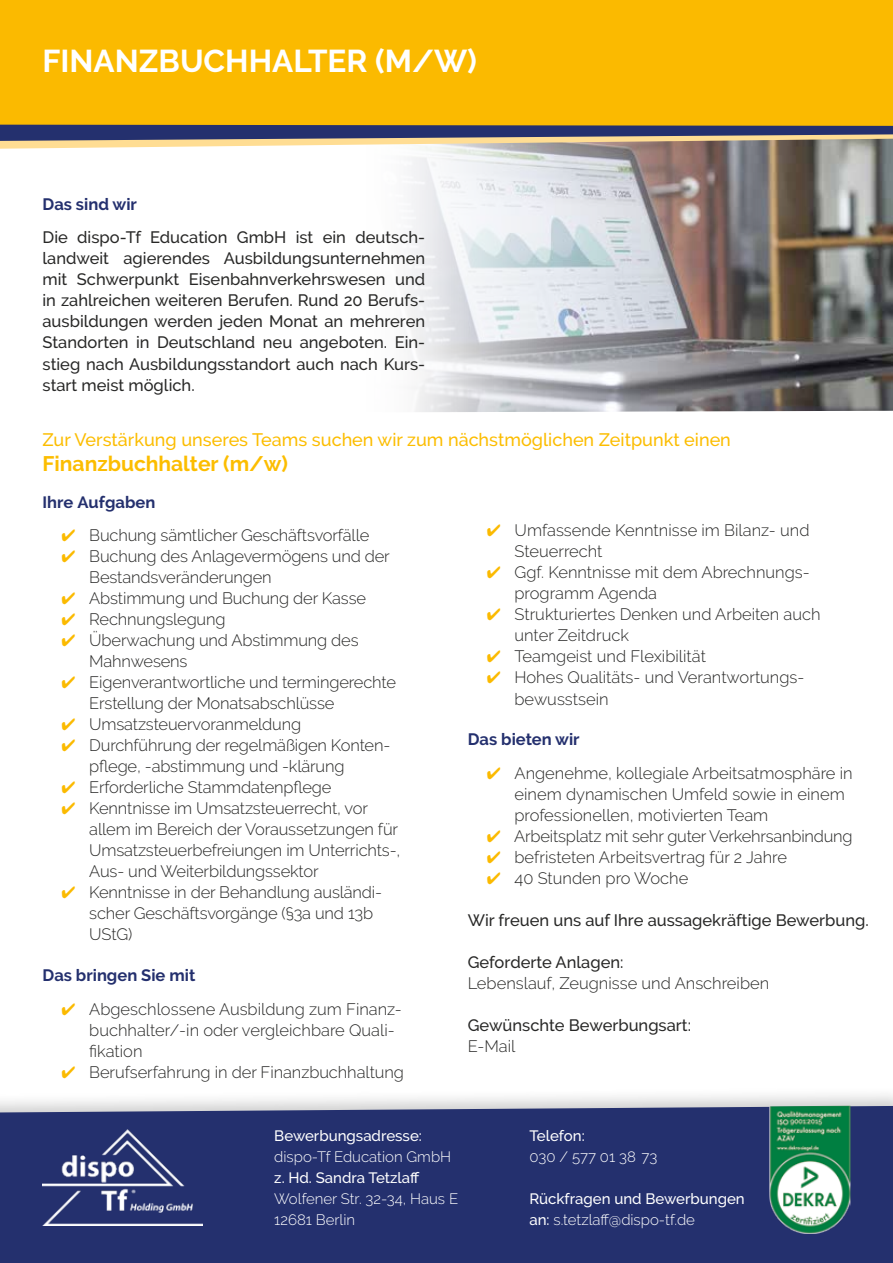
<style>
.page{position:relative;width:893px;height:1263px;background:#fff}
.page>*{position:absolute;margin:0;border:0;box-sizing:border-box;transform-origin:0 0}
.t1{font:700 31.5px "Raleway";color:#fff}
.t2{font:700 21px "Raleway";color:#fcbd00}
.t3{font:500 18px "Raleway";color:#fcbd00}
.t4{font:300 16.5px/21px "Raleway";letter-spacing:-.01em;color:#282827}
.t5{font:500 16.5px/21px "Raleway";color:#282827;text-align:justify}
.t6{font:700 16.5px "Raleway";color:#24306e}
.t7{font:500 15px/21px "Raleway";color:#fff}
.t8{font:300 15px/21px "Raleway";color:#fff}
.s1{color:#fbba00}
.s2{font-weight:300}
</style>
<div class="page">
<img style="left:407px;top:149px;width:486px;height:263px">
<div style="left:0;top:0;width:893px;height:136px;background:#fbba00"></div>
<div style="left:0;top:1085px;width:893px;height:178px;background:#000;opacity:.2"></div>
<div style="left:0;top:1106px;width:893px;height:157px;background:#24306e"></div>
<img style="left:43px;top:1129px;width:160px;height:97px">
<svg style="left:0;top:125px;width:893px;height:24px;background:#7c7781"></svg>
<img style="left:769px;top:1106px;width:81px;height:128px">
<h1 class="t1" style="left:43px;top:43px;width:436px">FINANZBUCHHALTER (M/W)</h1>
<p class="t6" style="left:43px;top:194px;width:96px">Das sind wir</p>
<p class="t5" style="left:43px;top:227px;width:384px">Die dispo-Tf Education GmbH ist ein deutsch&shy;landweit agierendes Ausbildungsunternehmen mit Schwerpunkt Eisenbahnverkehrswesen und in zahlreichen weiteren Berufen. Rund 20 Berufs&shy;ausbildungen werden jeden Monat an mehreren Standorten in Deutschland neu angeboten. Ein&shy;stieg nach Ausbildungsstandort auch nach Kurs&shy;start meist möglich.</p>
<p class="t3" style="left:43px;top:430px;width:690px">Zur Verstärkung unseres Teams suchen wir zum nächstmöglichen Zeitpunkt einen</p>
<p class="t2" style="left:43px;top:451px;width:247px">Finanzbuchhalter (m/w)</p>
<p class="t6" style="left:43px;top:493px;width:114px">Ihre Aufgaben</p>
<p class="t4" style="left:62px;top:525px;width:309px"><span class="s1">✔</span> Buchung sämtlicher Geschäftsvorfälle</p>
<p class="t4" style="left:89px;top:546px;width:302px;text-indent:-28px"><span class="s1">✔</span> Buchung des Anlagevermögens und der<br>Bestandsveränderungen</p>
<p class="t4" style="left:62px;top:588px;width:306px"><span class="s1">✔</span> Abstimmung und Buchung der Kasse</p>
<p class="t4" style="left:62px;top:609px;width:165px"><span class="s1">✔</span> Rechnungslegung</p>
<p class="t4" style="left:89px;top:630px;width:271px;text-indent:-28px"><span class="s1">✔</span> Überwachung und Abstimmung des<br>Mahnwesens</p>
<p class="t4" style="left:89px;top:672px;width:308px;text-indent:-28px"><span class="s1">✔</span> Eigenverantwortliche und termingerechte<br>Erstellung der Monatsabschlüsse</p>
<p class="t4" style="left:62px;top:714px;width:241px"><span class="s1">✔</span> Umsatzsteuervoranmeldung</p>
<p class="t4" style="left:89px;top:735px;width:303px;text-indent:-28px"><span class="s1">✔</span> Durchführung der regelmäßigen Konten&shy;pflege, -abstimmung und -klärung</p>
<p class="t4" style="left:62px;top:777px;width:271px"><span class="s1">✔</span> Erforderliche Stammdatenpflege</p>
<p class="t4" style="left:89px;top:798px;width:313px;text-indent:-28px"><span class="s1">✔</span> Kenntnisse im Umsatzsteuerrecht, vor allem im Bereich der Voraussetzungen für Umsatzsteuerbefreiungen im Unterrichts-, Aus- und Weiterbildungssektor</p>
<p class="t4" style="left:89px;top:882px;width:294px;text-indent:-28px"><span class="s1">✔</span> Kenntnisse in der Behandlung ausländi&shy;scher Geschäftsvorgänge (§3a und 13b<br>UStG)</p>
<p class="t6" style="left:43px;top:966px;width:154px">Das bringen Sie mit</p>
<p class="t4" style="left:89px;top:998px;width:314px;text-indent:-28px"><span class="s1">✔</span> ✓Abgeschlossene Ausbildung zum Finanz&shy;buchhalter/-in oder vergleichbare Quali&shy;fikation</p>
<p class="t4" style="left:62px;top:1061px;width:344px"><span class="s1">✔</span> ✓Berufserfahrung in der Finanzbuchhaltung</p>
<p class="t4" style="left:514px;top:520px;width:296px;text-indent:-28px"><span class="s1">✔</span> ✓Umfassende Kenntnisse im Bilanz- und<br>Steuerrecht</p>
<p class="t4" style="left:514px;top:562px;width:297px;text-indent:-28px"><span class="s1">✔</span> ✓Ggf. Kenntnisse mit dem Abrechnungs&shy;programm Agenda</p>
<p class="t4" style="left:514px;top:604px;width:308px;text-indent:-28px"><span class="s1">✔</span> ✓Strukturiertes Denken und Arbeiten auch unter Zeitdruck</p>
<p class="t4" style="left:487px;top:646px;width:221px"><span class="s1">✔</span> ✓Teamgeist und Flexibilität</p>
<p class="t4" style="left:514px;top:667px;width:291px;text-indent:-28px"><span class="s1">✔</span> ✓Hohes Qualitäts- und Verantwortungs&shy;bewusstsein</p>
<p class="t6" style="left:468px;top:730px;width:113px">Das bieten wir</p>
<p class="t4" style="left:514px;top:763px;width:340px;text-indent:-28px"><span class="s1">✔</span> ✓Angenehme, kollegiale Arbeitsatmosphäre in einem dynamischen Umfeld sowie in einem professionellen, motivierten Team</p>
<p class="t4" style="left:487px;top:826px;width:367px"><span class="s1">✔</span> ✓Arbeitsplatz mit sehr guter Verkehrsanbindung</p>
<p class="t4" style="left:487px;top:847px;width:302px"><span class="s1">✔</span> ✓befristeten Arbeitsvertrag für 2 Jahre</p>
<p class="t4" style="left:487px;top:868px;width:203px"><span class="s1">✔</span> 40 Stunden pro Woche</p>
<p class="t5" style="left:468px;top:910px;width:403px">Wir freuen uns auf Ihre aussagekräftige Bewerbung.</p>
<p class="t5" style="left:468px;top:952px;width:157px">Geforderte Anlagen:</p>
<p class="t4" style="left:468px;top:973px;width:303px">Lebenslauf, Zeugnisse und Anschreiben</p>
<p class="t5" style="left:468px;top:1015px;width:225px">Gewünschte Bewerbungsart:</p>
<p class="t4" style="left:468px;top:1036px;width:49px">E-Mail</p>
<p class="t7" style="left:274px;top:1125px;width:149px">Bewerbungsadresse:</p>
<p class="t8" style="left:274px;top:1146px;width:178px">dispo-Tf Education GmbH</p>
<p class="t7" style="left:274px;top:1167px;width:147px">z. Hd. Sandra Tetzlaff</p>
<p class="t8" style="left:274px;top:1188px;width:185px">Wolfener Str. 32-34, Haus E<br>12681 Berlin</p>
<p class="t7" style="left:529px;top:1125px;width:57px">Telefon:</p>
<p class="t8" style="left:529px;top:1146px;width:130px">030 / 577 01 38 73</p>
<p class="t7" style="left:529px;top:1188px;width:217px">Rückfragen und Bewerbungen an: <span class="s2">s.tetzlaff@dispo-tf.de</span></p>
</div>
